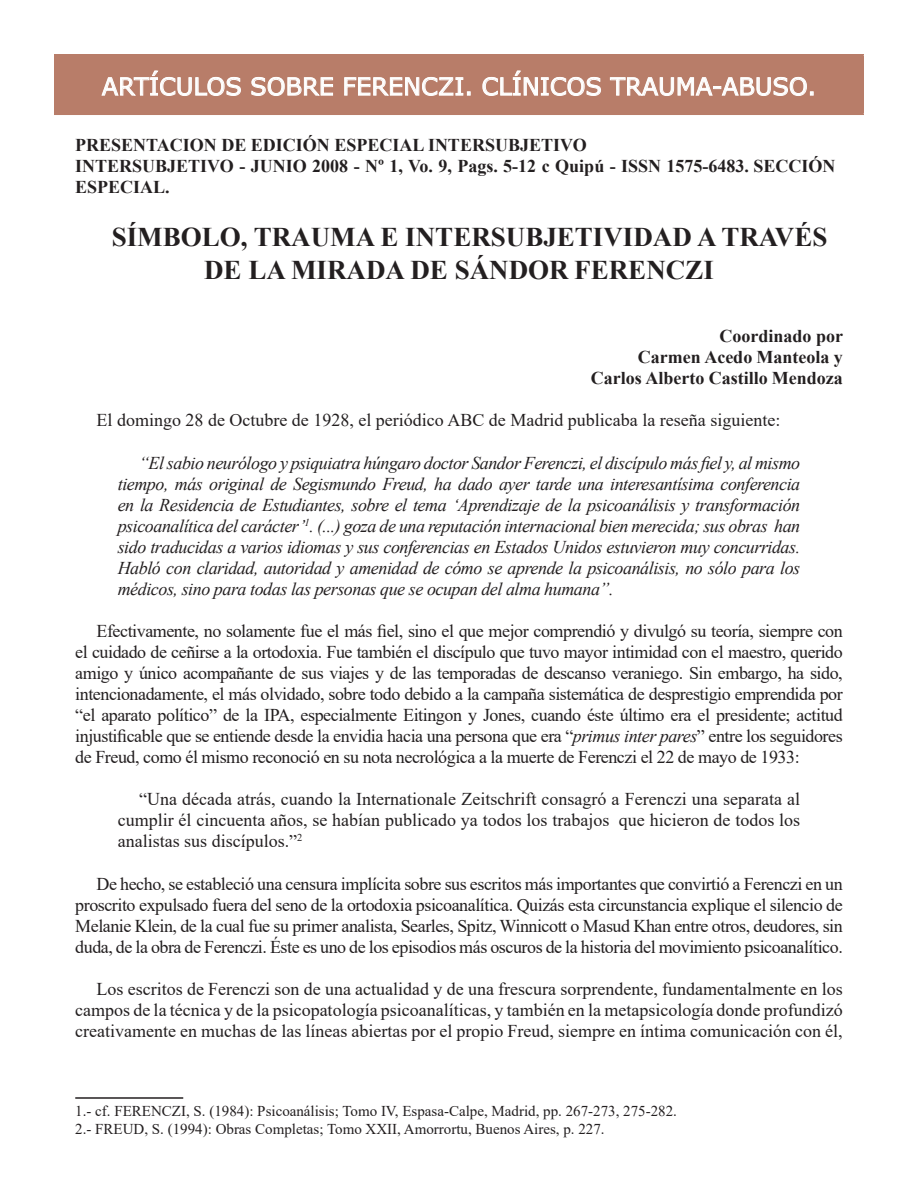
<style>
.page{position:relative;width:918px;height:1188px;background:#fff}
.page>*{position:absolute;margin:0;border:0;box-sizing:border-box;transform-origin:0 0}
.t1{font:700 27px/32.4px "Times New Roman";color:#231f20}
.t2{font:24px "Verdana";color:#fff}
.Body_Text{font:18px/21px "Times New Roman";color:#231f20;text-align:justify}
.t3{font:italic 18px/21px "Times New Roman";letter-spacing:-.025em;color:#231f20;text-align:justify}
.t4{font:700 18px/21px "Times New Roman";color:#231f20}
.notas{font:15px "Times New Roman";color:#231f20}
.s1{font-style:italic}
</style>
<div class="page">
<div style="left:55px;top:55px;width:808px;height:59px;background:#b87d69"></div>
<hr style="left:54px;top:54px;width:810px;height:2px;background:#b87d69">
<hr style="left:54px;top:56px;width:2px;height:58px;background:#b87d69">
<hr style="left:862px;top:56px;width:2px;height:58px;background:#b87d69">
<hr style="left:54px;top:114px;width:810px;height:1px;background:#b87d69">
<svg style="left:101px;top:70px;width:140px;height:26px"></svg>
<svg style="left:251px;top:77px;width:82px;height:19px"></svg>
<svg style="left:344px;top:77px;width:126px;height:19px"></svg>
<svg style="left:482px;top:70px;width:119px;height:26px"></svg>
<svg style="left:610px;top:77px;width:203px;height:19px"></svg>
<hr style="left:75px;top:1097px;width:108px;height:2px;background:#231f20">
<p class="t2" style="left:102px;top:70px;width:716px">ARTÍCULOS SOBRE FERENCZI. CLÍNICOS TRAUMA-ABUSO.</p>
<p class="t4" style="left:75px;top:134px;width:513px">PRESENTACION DE EDICIÓN ESPECIAL INTERSUBJETIVO</p>
<p class="t4" style="left:75px;top:155px;width:762px">INTERSUBJETIVO - JUNIO 2008 - Nº 1, Vo. 9, Pags. 5-12 c Quipú - ISSN 1575-6483. SECCIÓN<br>ESPECIAL.</p>
<p class="t1" style="left:204px;top:220px;width:625px;text-indent:-92px">SÍMBOLO, TRAUMA E INTERSUBJETIVIDAD A TRAVÉS<br>DE LA MIRADA DE SÁNDOR FERENCZI</p>
<p class="t4" style="left:720px;top:325px;width:125px">Coordinado por</p>
<p class="t4" style="left:638px;top:346px;width:206px">Carmen Acedo Manteola y</p>
<p class="t4" style="left:591px;top:367px;width:253px">Carlos Alberto Castillo Mendoza</p>
<p class="Body_Text" style="left:97px;top:409px;width:685px">El domingo 28 de Octubre de 1928, el periódico ABC de Madrid publicaba la reseña siguiente:</p>
<p class="t3" style="left:118px;top:452px;width:684px;text-indent:21px">“El sabio neurólogo y psiquiatra húngaro doctor Sandor Ferenczi, el discípulo más fiel y, al mismo tiempo, más original de Segismundo Freud, ha dado ayer tarde una interesantísima conferencia en la Residencia de Estudiantes, sobre el tema ‘Aprendizaje de la psicoanálisis y transformación psicoanalítica del carácter’<sup>1</sup>. (...) goza de una reputación internacional bien merecida; sus obras han sido traducidas a varios idiomas y sus conferencias en Estados Unidos estuvieron muy concurridas.<br>Habló con claridad, autoridad y amenidad de cómo se aprende la psicoanálisis, no sólo para los médicos, sino para todas las personas que se ocupan del alma humana”.</p>
<p class="Body_Text" style="left:75px;top:620px;width:769px;text-indent:21px">Efectivamente, no solamente fue el más fiel, sino el que mejor comprendió y divulgó su teoría, siempre con el cuidado de ceñirse a la ortodoxia. Fue también el discípulo que tuvo mayor intimidad con el maestro, querido amigo y único acompañante de sus viajes y de las temporadas de descanso veraniego. Sin embargo, ha sido, intencionadamente, el más olvidado, sobre todo debido a la campaña sistemática de desprestigio emprendida por “el aparato político” de la IPA, especialmente Eitingon y Jones, cuando éste último era el presidente; actitud injustificable que se entiende desde la envidia hacia una persona que era “<span class="s1">primus inter pares</span>” entre los seguidores de Freud, como él mismo reconoció en su nota necrológica a la muerte de Ferenczi el 22 de mayo de 1933:</p>
<p class="Body_Text" style="left:118px;top:788px;width:684px;text-indent:21px">“Una década atrás, cuando la Internationale Zeitschrift consagró a Ferenczi una separata al cumplir él cincuenta años, se habían publicado ya todos los trabajos que hicieron de todos los analistas sus discípulos.”<sup>2</sup></p>
<p class="Body_Text" style="left:75px;top:873px;width:769px;text-indent:21px">De hecho, se estableció una censura implícita sobre sus escritos más importantes que convirtió a Ferenczi en un proscrito expulsado fuera del seno de la ortodoxia psicoanalítica. Quizás esta circunstancia explique el silencio de Melanie Klein, de la cual fue su primer analista, Searles, Spitz, Winnicott o Masud Khan entre otros, deudores, sin duda, de la obra de Ferenczi. Éste es uno de los episodios más oscuros de la historia del movimiento psicoanalítico.</p>
<p class="Body_Text" style="left:75px;top:978px;width:769px;text-indent:21px">Los escritos de Ferenczi son de una actualidad y de una frescura sorprendente, fundamentalmente en los campos de la técnica y de la psicopatología psicoanalíticas, y también en la metapsicología donde profundizó creativamente en muchas de las líneas abiertas por el propio Freud, siempre en íntima comunicación con él,</p>
<p class="notas" style="left:75px;top:1100px;width:603px">1.- cf. FERENCZI, S. (1984): Psicoanálisis; Tomo IV, Espasa-Calpe, Madrid, pp. 267-273, 275-282.</p>
<p class="notas" style="left:75px;top:1118px;width:531px">2.- FREUD, S. (1994): Obras Completas; Tomo XXII, Amorrortu, Buenos Aires, p. 227.</p>
</div>
